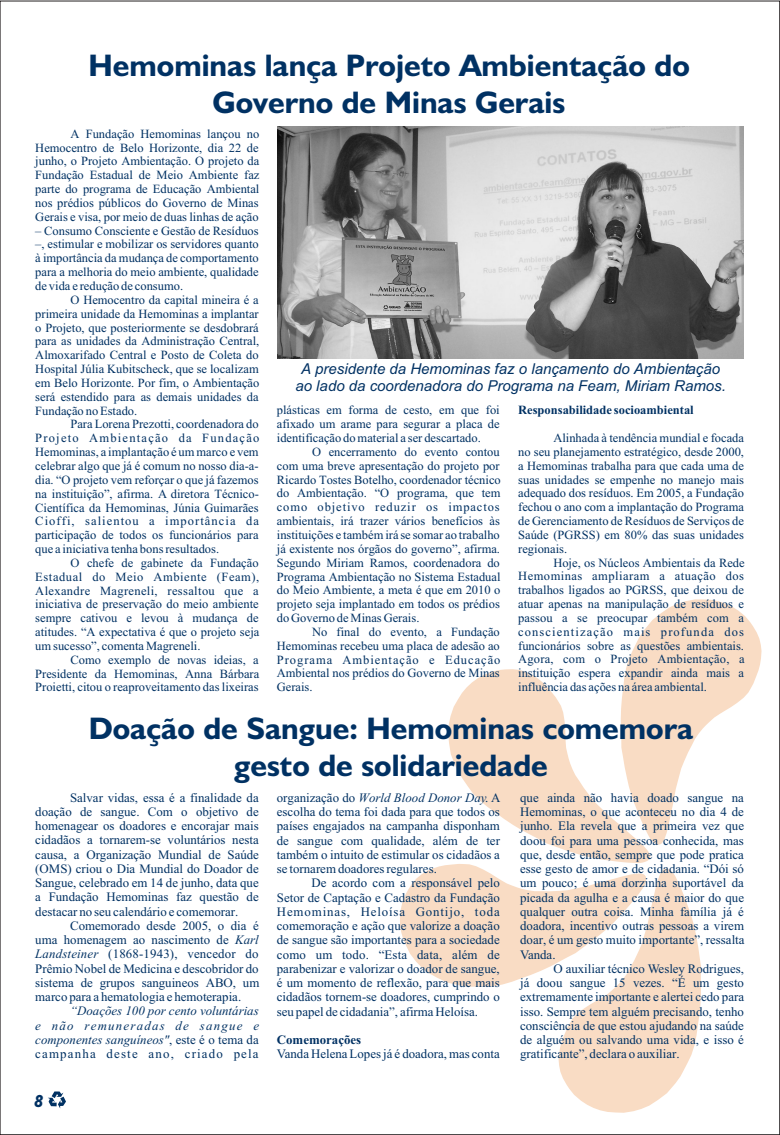
<style>
.page{position:relative;width:780px;height:1135px;background:#fff}
.page>*{position:absolute;margin:0;border:0;box-sizing:border-box;transform-origin:0 0}
.t1{font:700 31.25px/37.5px "Humanst 521 BT";color:#003163;text-align:center}
.t2{font:italic 700 17.5px "Humanst 521 BT";color:#003163}
.t3{font:italic 15px/16.8px "Arial";color:#003163;text-align:center}
.t4{font:12.88px/14.2px "Times New Roman";color:#003163;text-align:justify}
.t5{font:italic 12.88px/14.2px "Times New Roman";color:#003163;text-align:justify}
.t6{font:700 12.88px "Times New Roman";color:#003163}
.t7{font:12.5px/13.9px "Times New Roman";color:#003163;text-align:justify}
.t8{font:700 12.5px "Times New Roman";color:#003163}
.s1{font-style:italic}
.s2{font-style:normal}
</style>
<div class="page">
<svg style="left:48px;top:1091px;width:18px;height:18px"></svg>
<svg style="left:448px;top:669px;width:202px;height:194px;fill:#f9dcc4"></svg>
<svg style="left:400px;top:864px;width:301px;height:249px"></svg>
<svg style="left:621px;top:599px;width:141px;height:246px"></svg>
<img style="left:277px;top:126px;width:466px;height:233px">
<h1 class="t1" style="left:89px;top:49px;width:603px">Hemominas lança Projeto Ambientação do<br>Governo de Minas Gerais</h1>
<p class="t7" style="left:35px;top:128px;width:226px;text-indent:35px">A Fundação Hemominas lançou no Hemocentro de Belo Horizonte, dia 22 de junho, o Projeto Ambientação. O projeto da Fundação Estadual de Meio Ambiente faz parte do programa de Educação Ambiental nos prédios públicos do Governo de Minas Gerais e visa, por meio de duas linhas de ação</p>
<p class="t7" style="left:35px;top:225px;width:225px">– Consumo Consciente e Gestão de Resíduos –, estimular e mobilizar os servidores quanto à importância da mudança de comportamento para a melhoria do meio ambiente, qualidade de vida e redução de consumo.</p>
<p class="t7" style="left:35px;top:294px;width:226px;text-indent:35px">O Hemocentro da capital mineira é a primeira unidade da Hemominas a implantar o Projeto, que posteriormente se desdobrará para as unidades da Administração Central, Almoxarifado Central e Posto de Coleta do Hospital Júlia Kubitscheck, que se localizam em Belo Horizonte. Por fim, o Ambientação será estendido para as demais unidades da Fundação no Estado.</p>
<p class="t7" style="left:35px;top:419px;width:226px;text-indent:35px">Para Lorena Prezotti, coordenadora do Projeto Ambientação da Fundação Hemominas, a implantação é um marco e vem celebrar algo que já é comum no nosso dia-a&shy;dia. “O projeto vem reforçar o que já fazemos na instituição”, afirma. A diretora Técnico-Científica da Hemominas, Júnia Guimarães Cioffi, salientou a importância da participação de todos os funcionários para que a iniciativa tenha bons resultados.</p>
<p class="t7" style="left:35px;top:557px;width:226px;text-indent:35px">O chefe de gabinete da Fundação Estadual do Meio Ambiente (Feam), Alexandre Magreneli, ressaltou que a iniciativa de preservação do meio ambiente sempre cativou e levou à mudança de atitudes. “A expectativa é que o projeto seja um sucesso”, comenta Magreneli.</p>
<p class="t7" style="left:35px;top:654px;width:226px;text-indent:35px">Como exemplo de novas ideias, a Presidente da Hemominas, Anna Bárbara Proietti, citou o reaproveitamento das lixeiras</p>
<p class="t3" style="left:295px;top:361px;width:432px">A presidente da Hemominas faz o lançamento do Ambientação ao lado da coordenadora do Programa na Feam, Miriam Ramos.</p>
<p class="t7" style="left:277px;top:405px;width:224px">plásticas em forma de cesto, em que foi afixado um arame para segurar a placa de identificação do material a ser descartado.</p>
<p class="t7" style="left:277px;top:446px;width:225px;text-indent:35px">O encerramento do evento contou com uma breve apresentação do projeto por Ricardo Tostes Botelho, coordenador técnico do Ambientação. “O programa, que tem como objetivo reduzir os impactos ambientais, irá trazer vários benefícios às instituições e também irá se somar ao trabalho já existente nos órgãos do governo”, afirma.<br>Segundo Miriam Ramos, coordenadora do Programa Ambientação no Sistema Estadual do Meio Ambiente, a meta é que em 2010 o projeto seja implantado em todos os prédios do Governo de Minas Gerais.</p>
<p class="t7" style="left:277px;top:626px;width:225px;text-indent:35px">No final do evento, a Fundação Hemominas recebeu uma placa de adesão ao Programa Ambientação e Educação Ambiental nos prédios do Governo de Minas Gerais.</p>
<p class="t8" style="left:518px;top:406px;width:177px">Responsabilidade socioambiental</p>
<p class="t7" style="left:518px;top:432px;width:227px;text-indent:35px">Alinhada à tendência mundial e focada no seu planejamento estratégico, desde 2000, a Hemominas trabalha para que cada uma de suas unidades se empenhe no manejo mais adequado dos resíduos. Em 2005, a Fundação fechou o ano com a implantação do Programa de Gerenciamento de Resíduos de Serviços de Saúde (PGRSS) em 80% das suas unidades regionais.</p>
<p class="t7" style="left:518px;top:557px;width:228px;text-indent:35px">Hoje, os Núcleos Ambientais da Rede Hemominas ampliaram a atuação dos trabalhos ligados ao PGRSS, que deixou de atuar apenas na manipulação de resíduos e passou a se preocupar também com a conscientização mais profunda dos funcionários sobre as questões ambientais.<br>Agora, com o Projeto Ambientação, a instituição espera expandir ainda mais a influência das ações na área ambiental.</p>
<h1 class="t1" style="left:89px;top:712px;width:606px">Doação de Sangue: Hemominas comemora gesto de solidariedade</h1>
<p class="t4" style="left:35px;top:791px;width:225px;text-indent:35px">Salvar vidas, essa é a finalidade da doação de sangue. Com o objetivo de homenagear os doadores e encorajar mais cidadãos a tornarem-se voluntários nesta causa, a Organização Mundial de Saúde (OMS) criou o Dia Mundial do Doador de Sangue, celebrado em 14 de junho, data que a Fundação Hemominas faz questão de destacar no seu calendário e comemorar.</p>
<p class="t4" style="left:35px;top:920px;width:226px;text-indent:35px">Comemorado desde 2005, o dia é uma homenagem ao nascimento de <span class="s1">Karl Landsteiner</span> (1868-1943), vencedor do Prêmio Nobel de Medicina e descobridor do sistema de grupos sanguineos ABO, um marco para a hematologia e hemoterapia.</p>
<p class="t5" style="left:35px;top:1005px;width:225px;text-indent:35px">“Doações 100 por cento voluntárias e não remuneradas de sangue e componentes sanguíneos"<span class="s2">, este é o tema da campanha deste ano, criado pela</span></p>
<h2 class="t2" style="left:34px;top:1094px;width:11px">8</h2>
<p class="t4" style="left:277px;top:792px;width:225px">organização do <span class="s1">World Blood Donor Day</span>. A escolha do tema foi dada para que todos os países engajados na campanha disponham de sangue com qualidade, além de ter também o intuito de estimular os cidadãos a se tornarem doadores regulares.</p>
<p class="t4" style="left:277px;top:877px;width:225px;text-indent:35px">De acordo com a responsável pelo Setor de Captação e Cadastro da Fundação Hemominas, Heloísa Gontijo, toda comemoração e ação que valorize a doação de sangue são importantes para a sociedade como um todo. “Esta data, além de parabenizar e valorizar o doador de sangue, é um momento de reflexão, para que mais cidadãos tornem-se doadores, cumprindo o seu papel de cidadania”, afirma Heloísa.</p>
<p class="t6" style="left:277px;top:1035px;width:86px">Comemorações</p>
<p class="t4" style="left:277px;top:1048px;width:224px">Vanda Helena Lopes já é doadora, mas conta</p>
<p class="t4" style="left:520px;top:792px;width:226px">que ainda não havia doado sangue na Hemominas, o que aconteceu no dia 4 de junho. Ela revela que a primeira vez que doou foi para uma pessoa conhecida, mas que, desde então, sempre que pode pratica esse gesto de amor e de cidadania. “Dói só um pouco; é uma dorzinha suportável da picada da agulha e a causa é maior do que qualquer outra coisa. Minha família já é doadora, incentivo outras pessoas a virem doar, é um gesto muito importante”, ressalta Vanda.</p>
<p class="t4" style="left:520px;top:963px;width:225px;text-indent:33px">O auxiliar técnico Wesley Rodrigues, já doou sangue 15 vezes. “É um gesto extremamente importante e alertei cedo para isso. Sempre tem alguém precisando, tenho consciência de que estou ajudando na saúde de alguém ou salvando uma vida, e isso é gratificante”, declara o auxiliar.</p>
</div>
